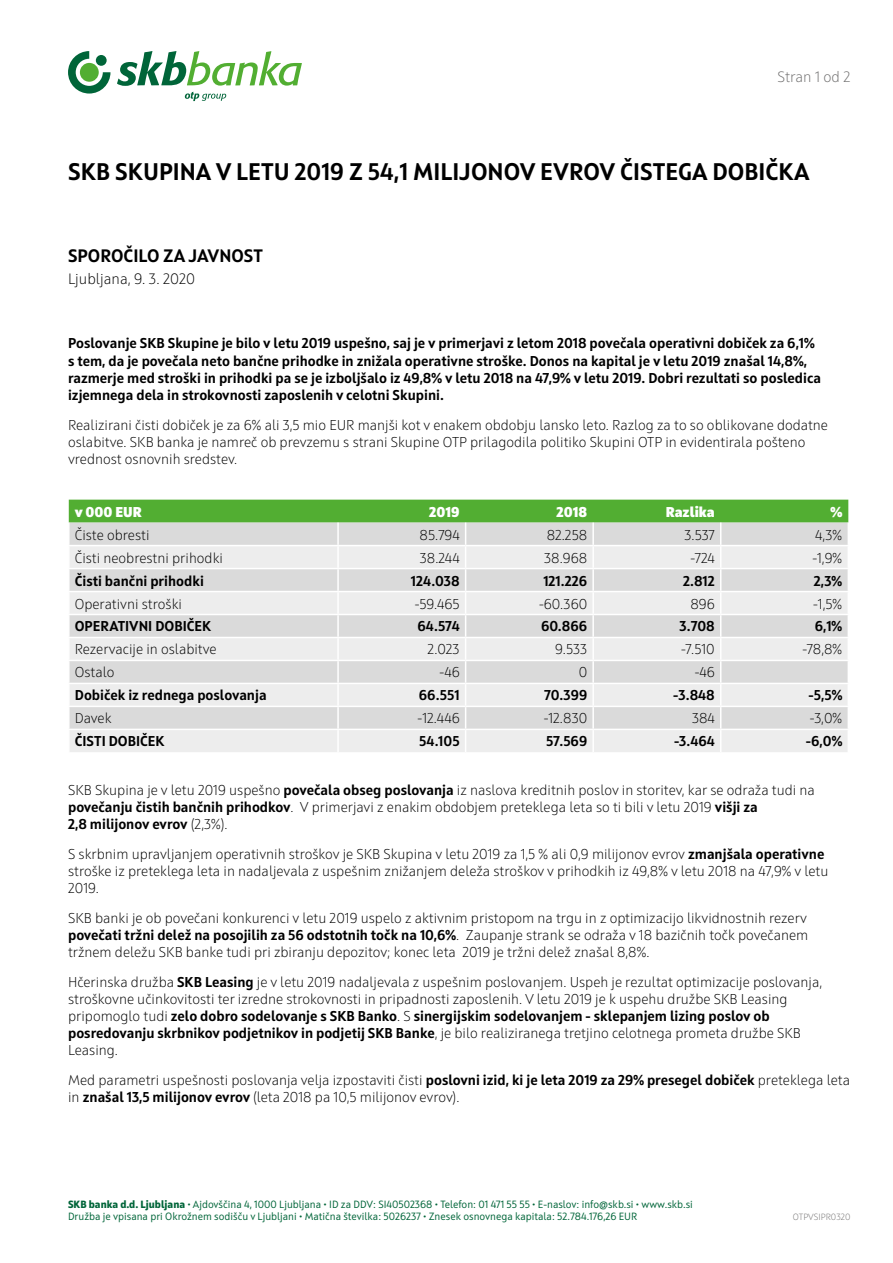
<style>
.page{position:relative;width:893px;height:1263px;background:#fff}
.page>*{position:absolute;margin:0;border:0;box-sizing:border-box;transform-origin:0 0}
.t1{font:700 24px "Squad";color:#000}
.t2{font:700 18px "Squad";color:#000}
.t3{font:300 15px "Squad";color:#000}
.t4{font:300 15px "Squad";color:#706f6f}
.t5{font:300 14.25px/17.1px "Squad";color:#000}
.t6{font:700 14.25px/17.1px "Squad";color:#000}
.t7{font:800 14.25px "Squad";color:#fff}
.t8{font:10.5px/12.6px "Squad";color:#006539}
.t9{font:300 9px "Squad";color:#706f6f}
.s1{font-weight:700}
.s2{font-weight:800}
</style>
<div class="page">
<svg style="left:68px;top:51px;width:42px;height:43px"></svg>
<div style="left:80px;top:63px;width:19px;height:19px;background:#52ae32;border-radius:50%"></div>
<div style="left:96px;top:55px;width:11px;height:11px;background:#006539;border-radius:50%"></div>
<svg style="left:117px;top:51px;width:185px;height:35px"></svg>
<svg style="left:185px;top:92px;width:41px;height:9px"></svg>
<svg style="left:69px;top:500px;width:780px;height:252px;background:#d8e0d5"></svg>
<p class="t4" style="left:777px;top:68px;width:75px">Stran 1 od 2</p>
<h1 class="t1" style="left:68px;top:156px;width:743px">SKB SKUPINA V LETU 2019 Z 54,1 MILIJONOV EVROV ČISTEGA DOBIČKA</h1>
<p class="t2" style="left:68px;top:244px;width:196px">SPOROČILO ZA JAVNOST</p>
<p class="t3" style="left:68px;top:270px;width:129px">Ljubljana, 9. 3. 2020</p>
<p class="t6" style="left:68px;top:335px;width:754px">Poslovanje SKB Skupine je bilo v letu 2019 uspešno, saj je v primerjavi z letom 2018 povečala operativni dobiček za 6,1% s tem, da je povečala neto bančne prihodke in znižala operativne stroške. Donos na kapital je v letu 2019 znašal 14,8%, razmerje med stroški in prihodki pa se je izboljšalo iz 49,8% v letu 2018 na 47,9% v letu 2019. Dobri rezultati so posledica izjemnega dela in strokovnosti zaposlenih v celotni Skupini.</p>
<p class="t5" style="left:68px;top:416px;width:761px">Realizirani čisti dobiček je za 6% ali 3,5 mio EUR manjši kot v enakem obdobju lansko leto. Razlog za to so oblikovane dodatne oslabitve. SKB banka je namreč ob prevzemu s strani Skupine OTP prilagodila politiko Skupini OTP in evidentirala pošteno vrednost osnovnih sredstev.</p>
<p class="t7" style="left:75px;top:502px;width:69px">v 000 EUR</p>
<p class="t7" style="left:429px;top:502px;width:32px">2019</p>
<p class="t7" style="left:557px;top:502px;width:32px">2018</p>
<p class="t7" style="left:666px;top:502px;width:50px">Razlika</p>
<p class="t7" style="left:830px;top:502px;width:13px">%</p>
<p class="t5" style="left:75px;top:526px;width:76px">Čiste obresti</p>
<p class="t5" style="left:420px;top:526px;width:41px">85.794</p>
<p class="t5" style="left:547px;top:526px;width:42px">82.258</p>
<p class="t5" style="left:684px;top:526px;width:32px">3.537</p>
<p class="t5" style="left:815px;top:526px;width:29px">4,3%</p>
<p class="t5" style="left:75px;top:549px;width:150px">Čisti neobrestni prihodki</p>
<p class="t5" style="left:420px;top:549px;width:41px">38.244</p>
<p class="t5" style="left:544px;top:549px;width:45px">38.968</p>
<p class="t5" style="left:690px;top:549px;width:26px">-724</p>
<p class="t5" style="left:812px;top:549px;width:31px">-1,9%</p>
<p class="t6" style="left:75px;top:572px;width:131px">Čisti bančni prihodki</p>
<p class="t6" style="left:411px;top:572px;width:50px">124.038</p>
<p class="t6" style="left:543px;top:572px;width:45px">121.226</p>
<p class="t6" style="left:683px;top:572px;width:33px">2.812</p>
<p class="t6" style="left:814px;top:572px;width:30px">2,3%</p>
<p class="t5" style="left:75px;top:595px;width:109px">Operativni stroški</p>
<p class="t5" style="left:415px;top:595px;width:46px">-59.465</p>
<p class="t5" style="left:539px;top:595px;width:50px">-60.360</p>
<p class="t5" style="left:690px;top:595px;width:26px">896</p>
<p class="t5" style="left:813px;top:595px;width:31px">-1,5%</p>
<p class="t6" style="left:75px;top:618px;width:138px">OPERATIVNI DOBIČEK</p>
<p class="t6" style="left:418px;top:618px;width:44px">64.574</p>
<p class="t6" style="left:541px;top:618px;width:48px">60.866</p>
<p class="t6" style="left:679px;top:618px;width:37px">3.708</p>
<p class="t6" style="left:815px;top:618px;width:29px">6,1%</p>
<p class="t5" style="left:75px;top:641px;width:143px">Rezervacije in oslabitve</p>
<p class="t5" style="left:428px;top:641px;width:34px">2.023</p>
<p class="t5" style="left:555px;top:641px;width:34px">9.533</p>
<p class="t5" style="left:681px;top:641px;width:35px">-7.510</p>
<p class="t5" style="left:802px;top:641px;width:41px">-78,8%</p>
<p class="t5" style="left:75px;top:664px;width:41px">Ostalo</p>
<p class="t5" style="left:440px;top:664px;width:22px">-46</p>
<p class="t5" style="left:579px;top:664px;width:10px">0</p>
<p class="t5" style="left:695px;top:664px;width:22px">-46</p>
<p class="t6" style="left:75px;top:687px;width:193px">Dobiček iz rednega poslovanja</p>
<p class="t6" style="left:419px;top:687px;width:42px">66.551</p>
<p class="t6" style="left:544px;top:687px;width:44px">70.399</p>
<p class="t6" style="left:673px;top:687px;width:43px">-3.848</p>
<p class="t6" style="left:808px;top:687px;width:35px">-5,5%</p>
<p class="t5" style="left:75px;top:710px;width:38px">Davek</p>
<p class="t5" style="left:418px;top:710px;width:44px">-12.446</p>
<p class="t5" style="left:544px;top:710px;width:45px">-12.830</p>
<p class="t5" style="left:692px;top:710px;width:24px">384</p>
<p class="t5" style="left:810px;top:710px;width:34px">-3,0%</p>
<p class="t6" style="left:75px;top:733px;width:91px">ČISTI DOBIČEK</p>
<p class="t6" style="left:419px;top:733px;width:42px">54.105</p>
<p class="t6" style="left:546px;top:733px;width:43px">57.569</p>
<p class="t6" style="left:674px;top:733px;width:42px">-3.464</p>
<p class="t6" style="left:806px;top:733px;width:38px">-6,0%</p>
<p class="t5" style="left:68px;top:781px;width:748px">SKB Skupina je v letu 2019 uspešno <span class="s1">povečala obseg poslovanja</span> iz naslova kreditnih poslov in storitev, kar se odraža tudi na <span class="s1">povečanju čistih bančnih prihodkov</span>. V primerjavi z enakim obdobjem preteklega leta so ti bili v letu 2019 <span class="s1">višji za<br>2,8 milijonov evrov</span> (2,3%).</p>
<p class="t5" style="left:68px;top:845px;width:762px">S skrbnim upravljanjem operativnih stroškov je SKB Skupina v letu 2019 za 1,5 % ali 0,9 milijonov evrov <span class="s1">zmanjšala operativne </span>stroške iz preteklega leta in nadaljevala z uspešnim znižanjem deleža stroškov v prihodkih iz 49,8% v letu 2018 na 47,9% v letu<br>2019.</p>
<p class="t5" style="left:68px;top:909px;width:742px;text-align:justify">SKB banki je ob povečani konkurenci v letu 2019 uspelo z aktivnim pristopom na trgu in z optimizacijo likvidnostnih rezerv <span class="s1">povečati tržni delež na posojilih za 56 odstotnih točk na 10,6%</span>. Zaupanje strank se odraža v 18 bazičnih točk povečanem tržnem deležu SKB banke tudi pri zbiranju depozitov; konec leta 2019 je tržni delež znašal 8,8%.</p>
<p class="t5" style="left:68px;top:973px;width:756px">Hčerinska družba <span class="s1">SKB Leasing</span> je v letu 2019 nadaljevala z uspešnim poslovanjem. Uspeh je rezultat optimizacije poslovanja, stroškovne učinkovitosti ter izredne strokovnosti in pripadnosti zaposlenih. V letu 2019 je k uspehu družbe SKB Leasing pripomoglo tudi <span class="s1">zelo dobro sodelovanje s SKB Banko</span>. S <span class="s1">sinergijskim sodelovanjem - sklepanjem lizing poslov ob posredovanju skrbnikov podjetnikov in podjetij SKB Banke</span>, je bilo realiziranega tretjino celotnega prometa družbe SKB Leasing.</p>
<p class="t5" style="left:68px;top:1072px;width:783px">Med parametri uspešnosti poslovanja velja izpostaviti čisti <span class="s1">poslovni izid, ki je leta 2019 za 29% presegel dobiček</span> preteklega leta in <span class="s1">znašal 13,5 milijonov evrov</span> (leta 2018 pa 10,5 milijonov evrov).</p>
<p class="t8" style="left:68px;top:1198px;width:626px"><span class="s2">SKB banka d.d. Ljubljana</span> • Ajdovščina 4, 1000 Ljubljana • ID za DDV: SI40502368 • Telefon: 01 471 55 55 • E-naslov: info@skb.si • www.skb.si<br>Družba je vpisana pri Okrožnem sodišču v Ljubljani • Matična številka: 5026237 • Znesek osnovnega kapitala: 52.784.176,26 EUR</p>
<p class="t9" style="left:793px;top:1212px;width:59px">OTPVSIPR0320</p>
</div>
